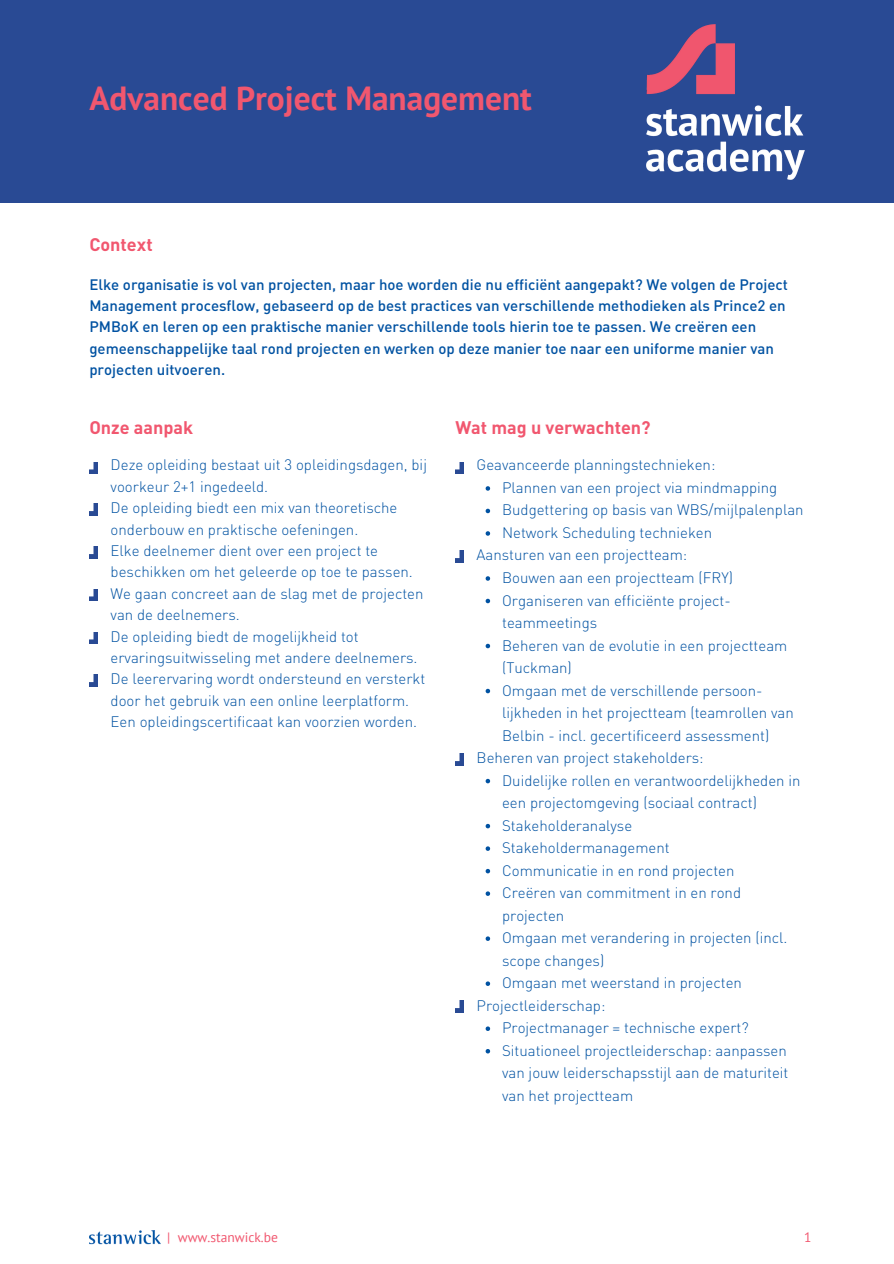
<style>
.page{position:relative;width:894px;height:1264px;background:#fff}
.page>*{position:absolute;margin:0;border:0;box-sizing:border-box;transform-origin:0 0}
.t1{font:700 33.3px "PT Sans";color:#f1576f}
.t2{font:700 18px "DIN Pro";color:#f1576f}
.t3{font:300 15px/21.3px "DIN Pro";color:#0052a2}
.t4{font:500 15px/21.3px "DIN Pro";color:#0052a2}
.t5{font:13.5px "PT Sans";color:#f1576f}
</style>
<div class="page">
<div style="left:1px;top:0;width:892px;height:202px;background:#294a94"></div>
<img style="left:646px;top:25px;width:157px;height:155px">
<svg style="left:89px;top:504px;width:8px;height:11px"></svg>
<svg style="left:455px;top:550px;width:8px;height:12px"></svg>
<svg style="left:89px;top:462px;width:8px;height:11px"></svg>
<svg style="left:455px;top:462px;width:8px;height:11px"></svg>
<svg style="left:89px;top:547px;width:8px;height:11px"></svg>
<svg style="left:455px;top:754px;width:8px;height:11px"></svg>
<svg style="left:89px;top:589px;width:8px;height:12px"></svg>
<svg style="left:89px;top:632px;width:8px;height:11px"></svg>
<svg style="left:89px;top:674px;width:8px;height:12px"></svg>
<svg style="left:455px;top:1000px;width:8px;height:12px"></svg>
<img style="left:89px;top:1230px;width:71px;height:15px">
<svg style="left:485px;top:486px;width:5px;height:4px"></svg>
<svg style="left:485px;top:508px;width:5px;height:5px"></svg>
<svg style="left:485px;top:531px;width:5px;height:4px"></svg>
<svg style="left:485px;top:576px;width:5px;height:4px"></svg>
<svg style="left:485px;top:598px;width:5px;height:5px"></svg>
<svg style="left:485px;top:643px;width:5px;height:5px"></svg>
<svg style="left:485px;top:688px;width:5px;height:5px"></svg>
<svg style="left:485px;top:778px;width:5px;height:5px"></svg>
<svg style="left:485px;top:823px;width:5px;height:5px"></svg>
<svg style="left:485px;top:846px;width:5px;height:4px"></svg>
<svg style="left:485px;top:868px;width:5px;height:5px"></svg>
<svg style="left:485px;top:891px;width:5px;height:4px"></svg>
<svg style="left:485px;top:936px;width:5px;height:4px"></svg>
<svg style="left:485px;top:981px;width:5px;height:4px"></svg>
<svg style="left:485px;top:1026px;width:5px;height:4px"></svg>
<svg style="left:485px;top:1049px;width:5px;height:4px"></svg>
<h4 class="t1" style="left:89px;top:76px;width:444px">Advanced Project Management</h4>
<p class="t2" style="left:89px;top:233px;width:65px">Context</p>
<p class="t4" style="left:89px;top:273px;width:699px">Elke organisatie is vol van projecten, maar hoe worden die nu efficiënt aangepakt? We volgen de Project Management procesflow, gebaseerd op de best practices van verschillende methodieken als Prince2 en PMBoK en leren op een praktische manier verschillende tools hierin toe te passen. We creëren een gemeenschappelijke taal rond projecten en werken op deze manier toe naar een uniforme manier van projecten uitvoeren.</p>
<p class="t2" style="left:89px;top:415px;width:105px">Onze aanpak</p>
<p class="t2" style="left:455px;top:415px;width:197px">Wat mag u verwachten?</p>
<p class="t3" style="left:111px;top:454px;width:318px">Deze opleiding bestaat uit 3 opleidingsdagen, bij voorkeur 2+1 ingedeeld.<br>De opleiding biedt een mix van theoretische onderbouw en praktische oefeningen.<br>Elke deelnemer dient over een project te beschikken om het geleerde op toe te passen.<br>We gaan concreet aan de slag met de projecten van de deelnemers.<br>De opleiding biedt de mogelijkheid tot ervaringsuitwisseling met andere deelnemers.<br>De leerervaring wordt ondersteund en versterkt door het gebruik van een online leerplatform.<br>Een opleidingscertificaat kan voorzien worden.</p>
<p class="t3" style="left:476px;top:454px;width:240px">Geavanceerde planningstechnieken:</p>
<h4 class="t3" style="left:502px;top:476px;width:277px">Plannen van een project via mindmapping</h4>
<p class="t3" style="left:502px;top:499px;width:303px">Budgettering op basis van WBS/mijlpalenplan</p>
<p class="t3" style="left:502px;top:521px;width:211px">Network Scheduling technieken</p>
<p class="t3" style="left:476px;top:544px;width:212px">Aansturen van een projectteam:</p>
<h4 class="t3" style="left:502px;top:566px;width:232px">Bouwen aan een projectteam (FRY)</h4>
<p class="t3" style="left:502px;top:588px;width:230px;line-height:22.5px">Organiseren van efficiënte project&shy;teammeetings</p>
<p class="t3" style="left:502px;top:633px;width:287px;line-height:22.5px">Beheren van de evolutie in een projectteam (Tuckman)</p>
<p class="t3" style="left:502px;top:678px;width:293px;line-height:22.5px">Omgaan met de verschillende persoon&shy;lijkheden in het projectteam (teamrollen van<br>Belbin - incl. gecertificeerd assessment)</p>
<p class="t3" style="left:476px;top:746px;width:228px">Beheren van project stakeholders:</p>
<h4 class="t3" style="left:502px;top:768px;width:300px;line-height:22.5px">Duidelijke rollen en verantwoordelijkheden in een projectomgeving (sociaal contract)</h4>
<p class="t3" style="left:502px;top:814px;width:132px">Stakeholderanalyse</p>
<p class="t3" style="left:502px;top:836px;width:169px">Stakeholdermanagement</p>
<p class="t3" style="left:502px;top:859px;width:234px">Communicatie in en rond projecten</p>
<p class="t3" style="left:502px;top:880px;width:240px;line-height:22.5px">Creëren van commitment in en rond projecten</p>
<p class="t3" style="left:502px;top:925px;width:287px;line-height:22.5px">Omgaan met verandering in projecten (incl. scope changes)</p>
<p class="t3" style="left:502px;top:971px;width:241px">Omgaan met weerstand in projecten</p>
<p class="t3" style="left:476px;top:994px;width:130px">Projectleiderschap:</p>
<h4 class="t3" style="left:502px;top:1016px;width:248px">Projectmanager = technische expert?</h4>
<p class="t3" style="left:502px;top:1038px;width:288px;line-height:22.5px;text-align:justify">Situationeel projectleiderschap: aanpassen van jouw leiderschapsstijl aan de maturiteit van het projectteam</p>
<p class="t5" style="left:167px;top:1228px;width:112px">| www.stanwick.be</p>
<p class="t5" style="left:804px;top:1228px;width:9px">1</p>
</div>
